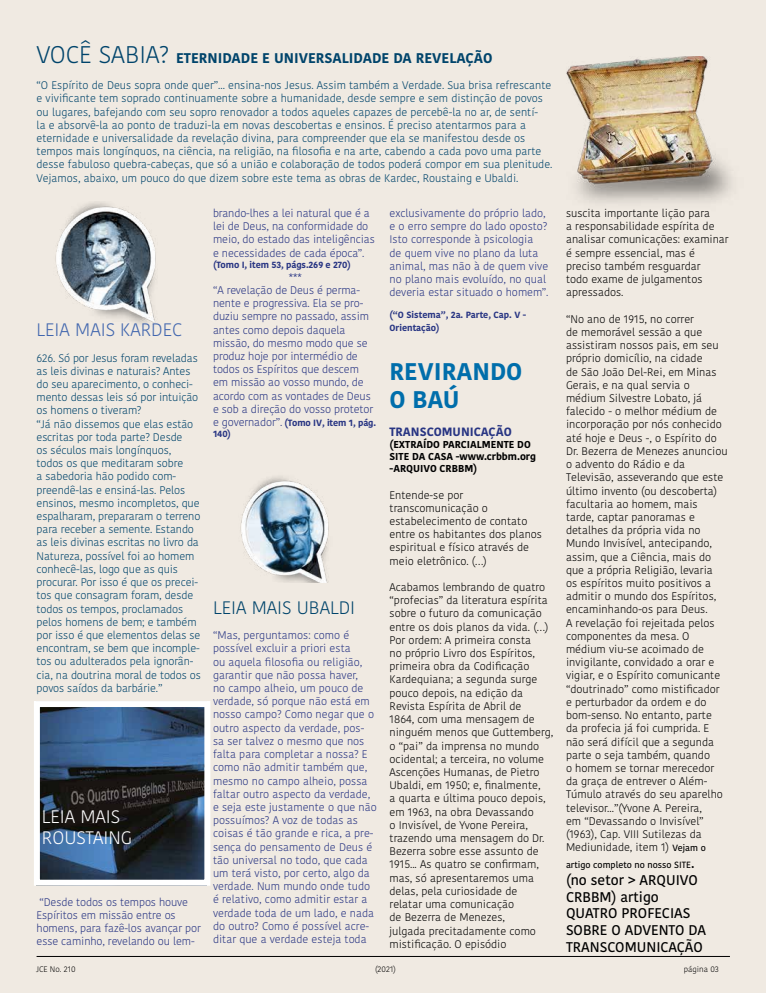
<style>
.page{position:relative;width:766px;height:993px;background:#fff}
.page>*{position:absolute;margin:0;border:0;box-sizing:border-box;transform-origin:0 0}
.t1{font:700 24px/28.8px "Kohinoor Devanagari";color:#006eab}
.t2{font:300 18px/21.6px "Kohinoor Devanagari";color:#fff}
.t3{font:300 18px "Kohinoor Devanagari";color:#00446b}
.t4{font:300 18px "Kohinoor Devanagari";color:#4166ae}
.t5{font:500 14px/16.8px "Kohinoor Devanagari";color:#000}
.t6{font:700 14px "Kohinoor Devanagari";color:#00446b}
.t7{font:700 12px "Kohinoor Devanagari";color:#283583}
.t8{font:300 11px/13.2px "Kohinoor Devanagari";color:#000}
.t9{font:300 11px/13.2px "Kohinoor Devanagari";letter-spacing:-.01em;color:#00446b}
.t10{font:300 11px/13.2px "Kohinoor Devanagari";color:#283583}
.t11{font:700 10px/12px "Kohinoor Devanagari";color:#000}
.t12{font:700 9px/10.8px "Kohinoor Devanagari";letter-spacing:-.01em;color:#283583}
.t13{font:500 9px "Kohinoor Devanagari";color:#000}
.t14{font:300 8px "Kohinoor Devanagari";color:#000}
.s1{font-weight:300;font-size:24px}
.s2{font-weight:300;font-size:11px}
.s3{font-weight:500;font-size:9px}
.s4{font-size:14px}
</style>
<div class="page">
<div style="left:0;top:0;width:765px;height:992px;background:#f0eae2"></div>
<img style="left:41px;top:707px;width:162px;height:171px">
<img style="left:240px;top:476px;width:89px;height:106px">
<img style="left:55px;top:202px;width:101px;height:122px">
<div style="left:34px;top:700px;width:176px;height:185px;border:6px solid #fff"></div>
<hr style="left:37px;top:955px;width:692px;height:1px;background:#000">
<img style="left:566px;top:57px;width:166px;height:146px">
<p class="t6" style="left:37px;top:45px;width:457px"><span class="s1">VOCÊ SABIA?</span> ETERNIDADE E UNIVERSALIDADE DA REVELAÇÃO</p>
<p class="t9" style="left:37px;top:79px;width:517px">“O Espírito de Deus sopra onde quer”... ensina-nos Jesus. Assim também a Verdade. Sua brisa refrescante e vivificante tem soprado continuamente sobre a humanidade, desde sempre e sem distinção de povos ou lugares, bafejando com seu sopro renovador a todos aqueles capazes de percebê-la no ar, de sentí-<br>la e absorvê-la ao ponto de traduzi-la em novas descobertas e ensinos. É preciso atentarmos para a eternidade e universalidade da revelação divina, para compreender que ela se manifestou desde os tempos mais longínquos, na ciência, na religião, na filosofia e na arte, cabendo a cada povo uma parte desse fabuloso quebra-cabeças, que só a união e colaboração de todos poderá compor em sua plenitude.<br>Vejamos, abaixo, um pouco do que dizem sobre este tema as obras de Kardec, Roustaing e Ubaldi.</p>
<h2 class="t4" style="left:37px;top:319px;width:147px">LEIA MAIS KARDEC</h2>
<p class="t9" style="left:37px;top:351px;width:166px">626. Só por Jesus foram reveladas as leis divinas e naturais? Antes do seu aparecimento, o conheci&shy;mento dessas leis só por intuição os homens o tiveram?<br>“Já não dissemos que elas estão escritas por toda parte? Desde<br>os séculos mais longínquos, todos os que meditaram sobre<br>a sabedoria hão podido com&shy;preendê-las e ensiná-las. Pelos ensinos, mesmo incompletos, que espalharam, prepararam o terreno para receber a semente. Estando as leis divinas escritas no livro da<br>Natureza, possível foi ao homem conhecê-las, logo que as quis procurar. Por isso é que os precei&shy;tos que consagram foram, desde todos os tempos, proclamados pelos homens de bem; e também por isso é que elementos delas se encontram, se bem que incomple&shy;tos ou adulterados pela ignorân&shy;cia, na doutrina moral de todos os povos saídos da barbárie.”</p>
<h2 class="t2" style="left:42px;top:805px;width:92px">LEIA MAIS<br>ROUSTAING</h2>
<p class="t10" style="left:37px;top:894px;width:166px">“Desde todos os tempos houve<br>Espíritos em missão entre os homens, para fazê-los avançar por esse caminho, revelando ou lem-</p>
<p class="t10" style="left:213px;top:206px;width:163px">brando-lhes a lei natural que é a lei de Deus, na conformidade do meio, do estado das inteligências e necessidades de cada época”.</p>
<p class="t12" style="left:213px;top:259px;width:139px">(Tomo I, item 53, págs.269 e 270)</p>
<p class="t10" style="left:213px;top:270px;width:162px;text-indent:76px">***<br>“A revelação de Deus é perma&shy;nente e progressiva. Ela se pro&shy;duziu sempre no passado, assim antes como depois daquela missão, do mesmo modo que se produz hoje por intermédio de todos os Espíritos que descem em missão ao vosso mundo, de acordo com as vontades de Deus e sob a direção do vosso protetor</p>
<p class="t12" style="left:213px;top:417px;width:164px"><span class="s2">e governador”.</span> (Tomo IV, item 1, pág.<br>140)</p>
<h2 class="t3" style="left:213px;top:597px;width:144px">LEIA MAIS UBALDI</h2>
<p class="t10" style="left:213px;top:628px;width:165px">“Mas, perguntamos: como é possível excluir a priori esta<br>ou aquela filosofia ou religião, garantir que não possa haver,<br>no campo alheio, um pouco de verdade, só porque não está em nosso campo? Como negar que o outro aspecto da verdade, pos&shy;sa ser talvez o mesmo que nos falta para completar a nossa? E como não admitir também que, mesmo no campo alheio, possa faltar outro aspecto da verdade, e seja este justamente o que não possuímos? A voz de todas as coisas é tão grande e rica, a pre&shy;sença do pensamento de Deus é tão universal no todo, que cada um terá visto, por certo, algo da verdade. Num mundo onde tudo é relativo, como admitir estar a verdade toda de um lado, e nada do outro? Como é possível acre&shy;ditar que a verdade esteja toda</p>
<p class="t10" style="left:389px;top:206px;width:160px">exclusivamente do próprio lado, e o erro sempre do lado oposto?<br>Isto corresponde à psicologia<br>de quem vive no plano da luta animal, mas não à de quem vive no plano mais evoluído, no qual deveria estar situado o homem”.</p>
<p class="t12" style="left:389px;top:308px;width:138px;line-height:13.2px">(“O Sistema”, 2a. Parte, Cap. V -<br>Orientação)</p>
<h1 class="t1" style="left:389px;top:356px;width:134px">REVIRANDO<br>O BAÚ</h1>
<p class="t7" style="left:389px;top:421px;width:124px">TRANSCOMUNICAÇÃO</p>
<p class="t11" style="left:389px;top:438px;width:148px">(EXTRAÍDO PARCIALMENTE DO<br>SITE DA CASA -www.crbbm.org -ARQUIVO CRBBM)</p>
<p class="t8" style="left:389px;top:488px;width:154px">Entende-se por transcomunicação o estabelecimento de contato entre os habitantes dos planos espiritual e físico através de meio eletrônico. (…)</p>
<p class="t8" style="left:389px;top:580px;width:165px">Acabamos lembrando de quatro “profecias” da literatura espírita sobre o futuro da comunicação entre os dois planos da vida. (…)<br>Por ordem: A primeira consta<br>no próprio Livro dos Espíritos, primeira obra da Codificação<br>Kardequiana; a segunda surge pouco depois, na edição da<br>Revista Espírita de Abril de<br>1864, com uma mensagem de ninguém menos que Guttemberg, o “pai” da imprensa no mundo ocidental; a terceira, no volume<br>Ascenções Humanas, de Pietro<br>Ubaldi, em 1950; e, finalmente,<br>a quarta e última pouco depois, em 1963, na obra Devassando<br>o Invisível, de Yvone Pereira, trazendo uma mensagem do Dr.<br>Bezerra sobre esse assunto de<br>1915... As quatro se confirmam, mas, só apresentaremos uma delas, pela curiosidade de<br>relatar uma comunicação<br>de Bezerra de Menezes,<br>julgada precitadamente como mistificação. O episódio</p>
<p class="t8" style="left:566px;top:206px;width:164px">suscita importante lição para<br>a responsabilidade espírita de analisar comunicações: examinar é sempre essencial, mas é preciso também resguardar<br>todo exame de julgamentos apressados.</p>
<p class="t8" style="left:566px;top:312px;width:163px">“No ano de 1915, no correr<br>de memorável sessão a que assistiram nossos pais, em seu próprio domicílio, na cidade<br>de São João Del-Rei, em Minas<br>Gerais, e na qual servia o médium Silvestre Lobato, já falecido - o melhor médium de incorporação por nós conhecido até hoje e Deus -, o Espírito do<br>Dr. Bezerra de Menezes anunciou o advento do Rádio e da<br>Televisão, asseverando que este último invento (ou descoberta) facultaria ao homem, mais tarde, captar panoramas e detalhes da própria vida no<br>Mundo Invisível, antecipando, assim, que a Ciência, mais do que a própria Religião, levaria<br>os espíritos muito positivos a admitir o mundo dos Espíritos, encaminhando-os para Deus.<br>A revelação foi rejeitada pelos componentes da mesa. O médium viu-se acoimado de invigilante, convidado a orar e vigiar, e o Espírito comunicante “doutrinado” como mistificador e perturbador da ordem e do bom-senso. No entanto, parte<br>da profecia já foi cumprida. E não será difícil que a segunda parte o seja também, quando<br>o homem se tornar merecedor da graça de entrever o Além-<br>Túmulo através do seu aparelho televisor...”(Yvone A. Pereira,<br>em “Devassando o Invisível” (1963), Cap. VIII Sutilezas da<br>Mediunidade, item 1) <span class="s3">Vejam o</span></p>
<p class="t13" style="left:566px;top:859px;width:130px">artigo completo no nosso SITE<span class="s4">.</span></p>
<p class="t5" style="left:566px;top:871px;width:141px">(no setor &gt; ARQUIVO<br>CRBBM) artigo<br>QUATRO PROFECIAS<br>SOBRE O ADVENTO DA<br>TRANSCOMUNICAÇÃO</p>
<p class="t14" style="left:36px;top:963px;width:41px">JCE No. 210</p>
<p class="t14" style="left:375px;top:963px;width:22px">(2021)</p>
<p class="t14" style="left:683px;top:963px;width:37px">página 03</p>
</div>
